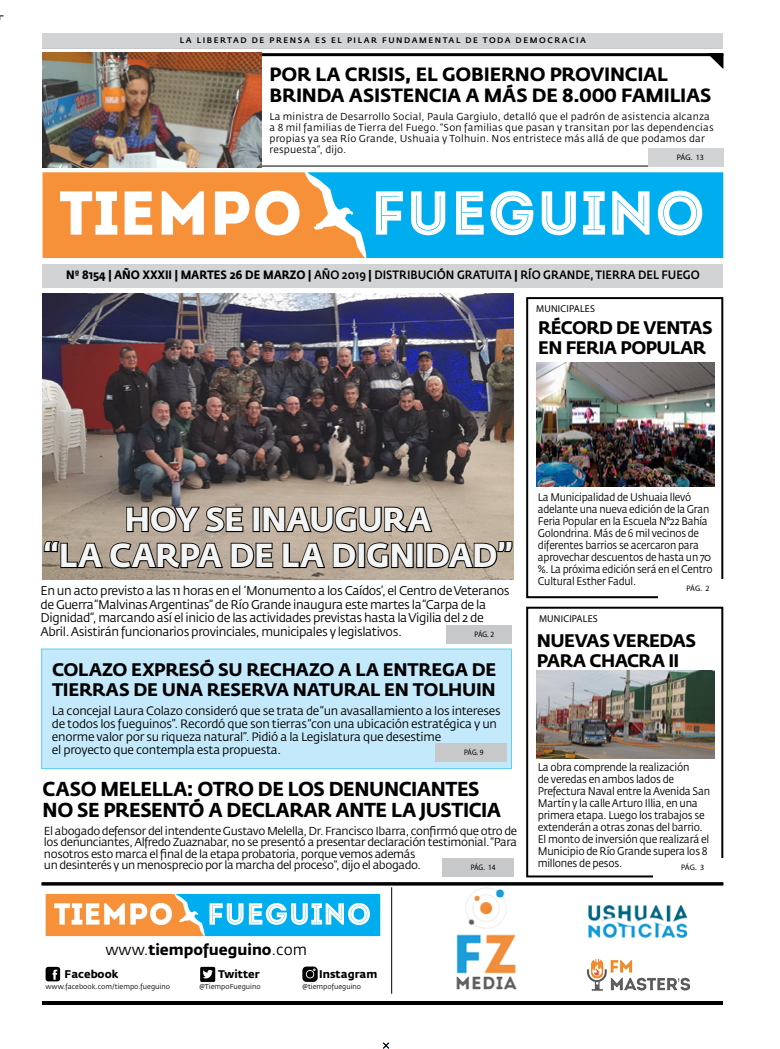
<style>
.page{position:relative;width:780px;height:1049px;background:#fff}
.page>*{position:absolute;margin:0;border:0;box-sizing:border-box;transform-origin:0 0}
.t1{font:700 33px/36px "Fedra Sans Pro";letter-spacing:-.02em;color:#f3f4f4;text-align:center}
.t2{font:700 20px/21px "Fedra Sans Pro";letter-spacing:-.025em;color:#000;scale:.95 1}
.t3{font:700 19px/21px "Fedra Sans Pro";letter-spacing:-.015em;color:#000}
.t4{font:700 18px/20px "Fedra Sans Pro";letter-spacing:-.02em;color:#000}
.t5{font:700 15px "Fedra Sans Pro";color:#000}
.t6{font:12.5px/13.5px "Fedra Sans Pro";letter-spacing:-.03em;color:#000}
.t7{font:12px/13px "Fedra Sans Pro";letter-spacing:-.02em;color:#000}
.t8{font:500 12px "Fedra Sans Pro";color:#000;scale:.9 1}
.t9{font:11.5px/11.5px "Fedra Sans Pro";letter-spacing:-.03em;color:#000}
.t10{font:11px/12px "Fedra Sans Pro";letter-spacing:-.02em;color:#000;scale:.94 1}
.t11{font:11px/12px "Fedra Sans Pro";letter-spacing:-.02em;color:#000;scale:.92 1}
.t12{font:700 11px "Fedra Sans Pro";color:#000}
.t13{font:10px/11px "Fedra Sans Pro";letter-spacing:.02em;color:#000}
.t14{font:10px "Myriad Pro";letter-spacing:.02em;color:#000}
.t15{font:500 8px "Fedra Sans Pro";letter-spacing:.2em;color:#000}
.t16{font:8px "Myriad Pro";color:#000}
.t17{font:8px "Myriad Pro";color:#000;scale:.91 1}
.t18{font:7px "Fedra Sans Pro";color:#000}
.s1{font-weight:700}
.s2{font-weight:400}
</style>
<div class="page">
<svg style="left:383px;top:1042px;width:6px;height:7px"></svg>
<hr style="left:43px;top:1001px;width:680px;height:4px;background:#000">
<svg style="left:46px;top:894px;width:334px;height:42px"></svg>
<svg style="left:46px;top:967px;width:14px;height:14px"></svg>
<svg style="left:200px;top:967px;width:15px;height:15px"></svg>
<svg style="left:302px;top:966px;width:16px;height:16px"></svg>
<hr style="left:391px;top:887px;width:1px;height:107px;background:#000">
<img style="left:456px;top:887px;width:61px;height:103px">
<img style="left:588px;top:905px;width:100px;height:30px">
<img style="left:586px;top:935px;width:105px;height:56px">
<hr style="left:42px;top:882px;width:681px;height:3px;background:#000">
<img style="left:43px;top:293px;width:470px;height:287px">
<div style="left:43px;top:34px;width:680px;height:14px;background:#d1d3d4"></div>
<hr style="left:43px;top:53px;width:680px;height:3px;background:#000">
<div style="left:43px;top:33px;width:680px;height:14px;background:#d1d3d4"></div>
<hr style="left:43px;top:166px;width:680px;height:1px;background:#000">
<div style="left:648px;top:149px;width:75px;height:18px;background:#d1d3d4"></div>
<svg style="left:708px;top:53px;width:15px;height:16px"></svg>
<div style="left:43px;top:264px;width:680px;height:24px;background:#d1d3d4"></div>
<svg style="left:43px;top:172px;width:264px;height:86px"></svg>
<svg style="left:307px;top:172px;width:416px;height:86px;fill:#00aeef"></svg>
<svg style="left:125px;top:505px;width:119px;height:28px;background:#7a7066"></svg>
<div style="left:252px;top:507px;width:8px;height:25px;border:2px solid #000"></div>
<svg style="left:261px;top:504px;width:173px;height:30px;background:#857a6e"></svg>
<svg style="left:43px;top:540px;width:181px;height:30px;background:#7d7367"></svg>
<svg style="left:230px;top:542px;width:44px;height:27px"></svg>
<svg style="left:281px;top:540px;width:45px;height:30px"></svg>
<svg style="left:332px;top:542px;width:25px;height:27px"></svg>
<div style="left:358px;top:543px;width:7px;height:25px;border:2px solid #000"></div>
<svg style="left:365px;top:541px;width:49px;height:28px"></svg>
<div style="left:416px;top:543px;width:7px;height:25px;border:2px solid #000"></div>
<svg style="left:425px;top:540px;width:88px;height:30px;background:#83786b"></svg>
<div style="left:526px;top:297px;width:197px;height:301px;border:2px solid #000"></div>
<div style="left:526px;top:607px;width:197px;height:270px;border:2px solid #000"></div>
<div style="left:446px;top:625px;width:66px;height:18px;background:#c7c8ca"></div>
<div style="left:652px;top:858px;width:71px;height:20px;background:#fff"></div>
<div style="left:442px;top:859px;width:71px;height:18px;background:#c7c8ca"></div>
<div style="left:41px;top:648px;width:471px;height:121px;background:#c4e9fb;border:1px solid #62cdf6"></div>
<div style="left:658px;top:579px;width:65px;height:20px;background:#fff"></div>
<div style="left:435px;top:743px;width:71px;height:18px;background:#c7c8ca"></div>
<img style="left:43px;top:52px;width:218px;height:115px">
<img style="left:536px;top:363px;width:178px;height:123px">
<img style="left:536px;top:671px;width:178px;height:87px">
<p class="t15" style="left:180px;top:36px;width:407px">LA LIBERTAD DE PRENSA ES EL PILAR FUNDAMENTAL DE TODA DEMOCRACIA</p>
<h3 class="t3" style="left:269px;top:64px;width:443px">POR LA CRISIS, EL GOBIERNO PROVINCIAL<br>BRINDA ASISTENCIA A MÁS DE 8.000 FAMILIAS</h3>
<p class="t13" style="left:269px;top:111px;width:445px">La ministra de Desarrollo Social, Paula Gargiulo, detalló que el padrón de asistencia alcanza a 8 mil familias de Tierra del Fuego. “Son familias que pasan y transitan por las dependencias propias ya sea Río Grande, Ushuaia y Tolhuin. Nos entristece más allá de que podamos dar respuesta”, dijo.</p>
<p class="t16" style="left:676px;top:153px;width:29px">PÁG. 13</p>
<p class="t8" style="left:66px;top:268px;width:705px"><span class="s1">Nº 8154 | AÑO XXXII | MARTES 26 DE MARZO |</span> AÑO 2019 <span class="s1">|</span> DISTRIBUCIÓN GRATUITA <span class="s1">|</span> RÍO GRANDE, TIERRA DEL FUEGO</p>
<h3 class="t4" style="left:538px;top:318px;width:176px">RÉCORD DE VENTAS<br>EN FERIA POPULAR</h3>
<p class="t14" style="left:536px;top:303px;width:60px">MUNICIPALES</p>
<h1 class="t1" style="left:43px;top:501px;width:471px">HOY SE INAUGURA<br>“LA CARPA DE LA DIGNIDAD”</h1>
<p class="t6" style="left:41px;top:584px;width:470px">En un acto previsto a las 11 horas en el ‘Monumento a los Caídos’, el Centro de Veteranos de Guerra “Malvinas Argentinas” de Río Grande inaugura este martes la “Carpa de la Dignidad”, marcando así el inicio de las actividades previstas hasta la Vigilia del 2 de Abril. Asistirán funcionarios provinciales, municipales y legislativos.</p>
<p class="t17" style="left:474px;top:629px;width:23px">PÁG. 2</p>
<h3 class="t4" style="left:52px;top:660px;width:446px">COLAZO EXPRESÓ SU RECHAZO A LA ENTREGA DE<br>TIERRAS DE UNA RESERVA NATURAL EN TOLHUIN</h3>
<p class="t7" style="left:52px;top:704px;width:450px">La concejal Laura Colazo consideró que se trata de “un avasallamiento a los intereses de todos los fueguinos”. Recordó que son tierras “con una ubicación estratégica y un enorme valor por su riqueza natural”. Pidió a la Legislatura que desestime<br>el proyecto que contempla esta propuesta.</p>
<p class="t17" style="left:464px;top:747px;width:23px">PÁg. 9</p>
<h2 class="t2" style="left:43px;top:778px;width:484px">CASO MELELLA: OTRO DE LOS DENUNCIANTES<br>NO SE PRESENTÓ A DECLARAR ANTE LA JUSTICIA</h2>
<p class="t9" style="left:44px;top:825px;width:474px">El abogado defensor del intendente Gustavo Melella, Dr. Francisco Ibarra, confirmó que otro de los denunciantes, Alfredo Zuaznabar, no se presentó a presentar declaración testimonial. “Para nosotros esto marca el final de la etapa probatoria, porque vemos además<br>un desinterés y un menosprecio por la marcha del proceso”, dijo el abogado.</p>
<p class="t17" style="left:470px;top:863px;width:29px">PÁG. 14</p>
<p class="t11" style="left:538px;top:491px;width:191px">La Municipalidad de Ushuaia llevó adelante una nueva edición de la Gran Feria Popular en la Escuela N°22 Bahía Golondrina. Más de 6 mil vecinos de diferentes barrios se acercaron para aprovechar descuentos de hasta un 70 %. La próxima edición será en el Centro Cultural Esther Fadul.</p>
<p class="t16" style="left:686px;top:583px;width:25px">PÁG. 2</p>
<p class="t14" style="left:539px;top:613px;width:60px">MUNICIPALES</p>
<h3 class="t4" style="left:537px;top:631px;width:161px">NUEVAS VEREDAS<br>PARA CHACRA II</h3>
<p class="t10" style="left:537px;top:761px;width:185px">La obra comprende la realización<br>de veredas en ambos lados de Prefectura Naval entre la Avenida San Martín y la calle Arturo Illia, en una primera etapa. Luego los trabajos se extenderán a otras zonas del barrio.<br>El monto de inversión que realizará el Municipio de Río Grande supera los 8 millones de pesos.</p>
<p class="t16" style="left:681px;top:862px;width:25px">PÁG. 3</p>
<h3 class="t5" style="left:105px;top:940px;width:203px"><span class="s2">www.</span>tiempofueguino<span class="s2">.com</span></h3>
<p class="t12" style="left:65px;top:967px;width:55px">Facebook</p>
<p class="t18" style="left:45px;top:982px;width:126px">www.facebook.com/tiempo.fueguino</p>
<p class="t12" style="left:218px;top:967px;width:43px">Twitter</p>
<p class="t18" style="left:199px;top:982px;width:63px">@TiempoFueguino</p>
<p class="t12" style="left:319px;top:967px;width:60px">Instagram</p>
<p class="t18" style="left:302px;top:982px;width:60px">@tiempofueguino</p>
</div>
